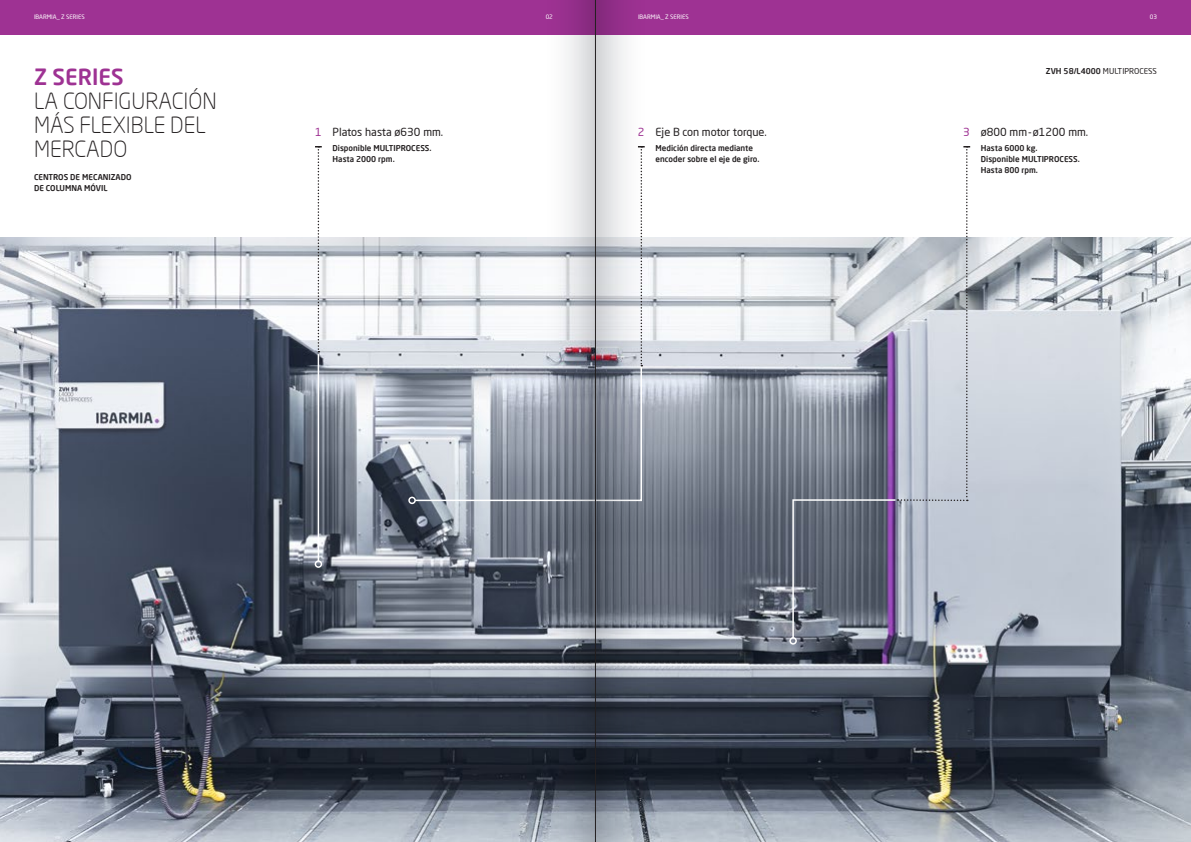
<style>
.page{position:relative;width:1191px;height:842px;background:#fff}
.page>*{position:absolute;margin:0;border:0;box-sizing:border-box;transform-origin:0 0}
.t1{font:300 22px/24px "Neo Sans Pro";color:#231f20}
.t2{font:500 22px "Neo Sans Pro";color:#9e3293}
.t3{font:11px "Neo Sans Pro";color:#231f20}
.t4{font:11px "Neo Sans Pro";color:#9e3293}
.t5{font:500 8px/10.7px "Neo Sans Pro";color:#231f20}
.t6{font:8px "Neo Sans Pro";color:#231f20}
.t7{font:6px "Neo Sans Pro";color:#fff}
.s1{font-weight:500}
</style>
<div class="page">
<div style="left:0;top:0;width:1191px;height:34px;background:#9e3293"></div>
<img style="left:0;top:238px;width:1191px;height:604px">
<hr style="left:318px;top:354px;width:1px;height:207px;background:#fff">
<div style="left:315px;top:560px;width:7px;height:8px;border:2px solid #fff;border-radius:50%"></div>
<div style="left:408px;top:497px;width:8px;height:7px;border:2px solid #fff;border-radius:50%"></div>
<div style="left:789px;top:637px;width:8px;height:8px;border:2px solid #fff;border-radius:50%"></div>
<svg style="left:315px;top:146px;width:7px;height:206px"></svg>
<svg style="left:413px;top:237px;width:127px;height:265px"></svg>
<svg style="left:791px;top:146px;width:179px;height:493px"></svg>
<svg style="left:540px;top:0;width:55px;height:842px"></svg>
<svg style="left:596px;top:0;width:54px;height:842px"></svg>
<hr style="left:595px;top:0;width:1px;height:842px;background:#231f20">
<p class="t7" style="left:34px;top:13px;width:52px">IBARMIA_ Z SERIES</p>
<p class="t7" style="left:545px;top:13px;width:9px">02</p>
<p class="t7" style="left:638px;top:13px;width:52px">IBARMIA_ Z SERIES</p>
<p class="t7" style="left:1149px;top:13px;width:9px">03</p>
<h1 class="t2" style="left:34px;top:63px;width:91px">Z SERIES</h1>
<h1 class="t1" style="left:34px;top:88px;width:184px">LA CONFIGURACIÓN<br>MÁS FLEXIBLE DEL<br>MERCADO</h1>
<p class="t5" style="left:34px;top:172px;width:99px">CENTROS DE MECANIZADO<br>DE COLUMNA MÓVIL</p>
<p class="t6" style="left:1046px;top:66px;width:112px"><span class="s1">ZVH 58/L4000</span> MULTIPROCESS</p>
<h2 class="t3" style="left:655px;top:125px;width:113px">Eje B con motor torque.</h2>
<p class="t5" style="left:655px;top:143px;width:105px">Medición directa mediante encoder sobre el eje de giro.</p>
<h2 class="t3" style="left:332px;top:125px;width:112px">Platos hasta ø630 mm.</h2>
<p class="t5" style="left:332px;top:143px;width:100px">Disponible MULTIPROCESS.<br>Hasta 2000 rpm.</p>
<h2 class="t4" style="left:315px;top:126px;width:8px">1</h2>
<h2 class="t4" style="left:637px;top:126px;width:8px">2</h2>
<h2 class="t4" style="left:963px;top:126px;width:8px">3</h2>
<h2 class="t3" style="left:981px;top:125px;width:109px">ø800 mm-ø1200 mm.</h2>
<p class="t5" style="left:981px;top:143px;width:100px">Hasta 6000 kg.<br>Disponible MULTIPROCESS.<br>Hasta 800 rpm.</p>
</div>
